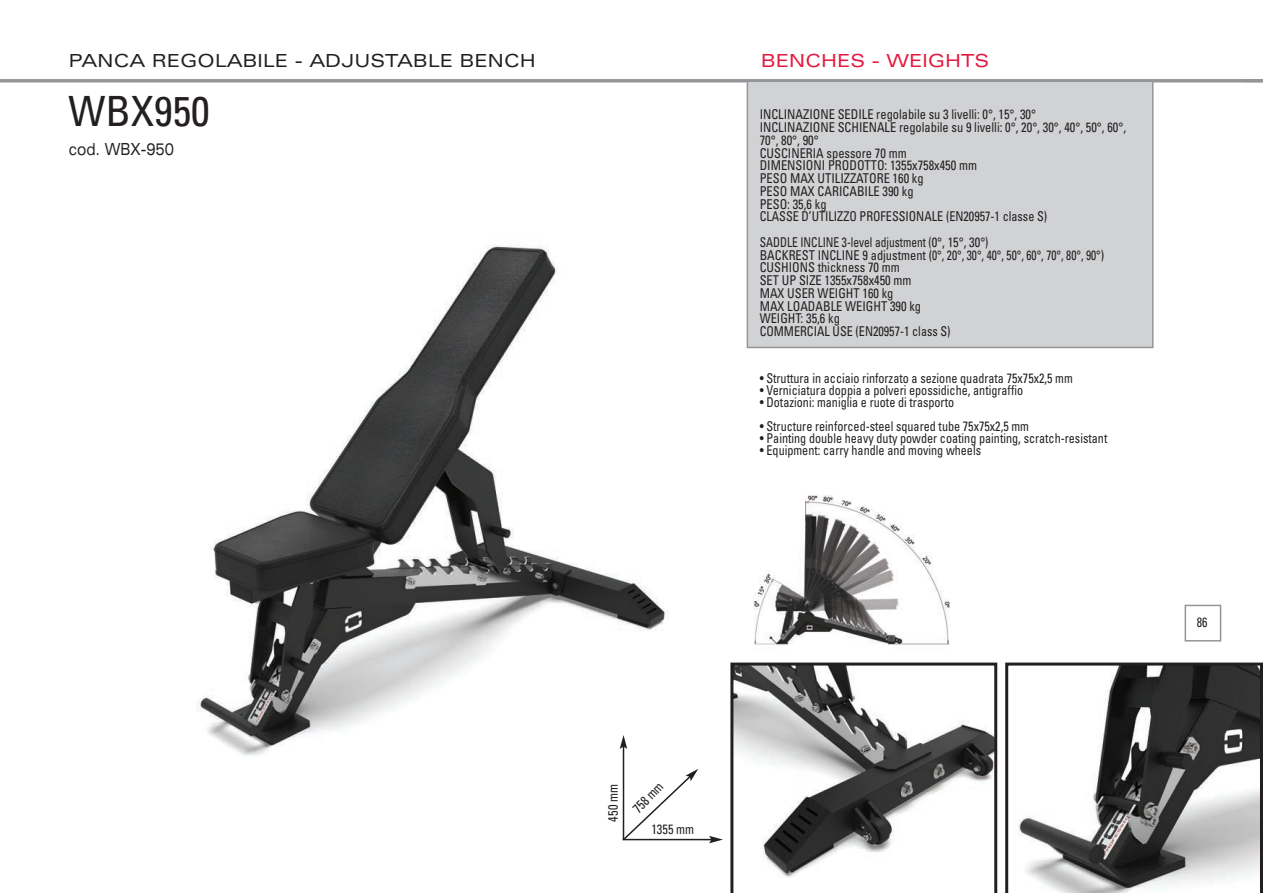
<style>
.page{position:relative;width:1263px;height:893px;background:#fff}
.page>*{position:absolute;margin:0;border:0;box-sizing:border-box;transform-origin:0 0}
.t1{font:condensed 41.7px "Univers LT Std";color:#231f20}
.t2{font:expanded 18px "Univers LT Std";color:#231f20}
.t3{font:expanded 18px "Univers LT Std";color:#e4183e}
.t4{font:expanded 16.65px "Univers LT Std";color:#231f20;scale:.75 1}
.t5{font:condensed 13.5px/12.8px "Univers LT Std";color:#231f20;scale:.92 1}
.t6{font:condensed 13.5px "Univers LT Std";color:#231f20;scale:.9 1}
.t7{font:condensed 13.5px "Univers LT Std";color:#231f20;scale:.85 1}
</style>
<div class="page">
<img style="left:197px;top:193px;width:584px;height:576px">
<div style="left:730px;top:409px;width:267px;height:259px;background:#fff"></div>
<img style="left:730px;top:495px;width:225px;height:168px">
<div style="left:1184px;top:605px;width:37px;height:36px;border:2px solid #939598"></div>
<svg style="left:1005px;top:663px;width:258px;height:230px"></svg>
<svg style="left:730px;top:663px;width:267px;height:230px"></svg>
<hr style="left:0;top:79px;width:1263px;height:3px;background:#939598">
<div style="left:748px;top:82px;width:404px;height:265px;background:#d1d2d4"></div>
<div style="left:747px;top:80px;width:406px;height:268px;border:2px solid #939598"></div>
<svg style="left:622px;top:769px;width:76px;height:72px"></svg>
<hr style="left:623px;top:746px;width:1px;height:94px;background:#231f20">
<svg style="left:620px;top:735px;width:7px;height:14px"></svg>
<hr style="left:623px;top:839px;width:89px;height:1px;background:#231f20">
<svg style="left:709px;top:836px;width:14px;height:7px"></svg>
<p class="t2" style="left:68px;top:50px;width:469px">PANCA REGOLABILE - ADJUSTABLE BENCH</p>
<p class="t1" style="left:68px;top:95px;width:143px">WBX950</p>
<p class="t4" style="left:69px;top:139px;width:142px">cod. WBX-950</p>
<p class="t3" style="left:761px;top:50px;width:229px">BENCHES - WEIGHTS</p>
<p class="t5" style="left:760px;top:109px;width:302px">INCLINAZIONE SEDILE regolabile su 3 livelli: 0°, 15°, 30°</p>
<p class="t5" style="left:760px;top:122px;width:400px">INCLINAZIONE SCHIENALE regolabile su 9 livelli: 0°, 20°, 30°, 40°, 50°, 60°,<br>70°, 80°, 90°</p>
<p class="t5" style="left:760px;top:148px;width:161px">CUSCINERIA spessore 70 mm</p>
<p class="t5" style="left:760px;top:160px;width:238px">DIMENSIONI PRODOTTO: 1355x758x450 mm</p>
<p class="t5" style="left:760px;top:173px;width:180px">PESO MAX UTILIZZATORE 160 kg</p>
<p class="t5" style="left:760px;top:186px;width:169px">PESO MAX CARICABILE 390 kg</p>
<p class="t5" style="left:760px;top:199px;width:74px">PESO: 35,6 kg</p>
<p class="t6" style="left:760px;top:212px;width:321px">CLASSE D’UTILIZZO PROFESSIONALE (EN20957-1 classe S)</p>
<p class="t7" style="left:760px;top:237px;width:271px">SADDLE INCLINE 3-level adjustment (0°, 15°, 30°)</p>
<p class="t5" style="left:760px;top:250px;width:376px">BACKREST INCLINE 9 adjustment (0°, 20°, 30°, 40°, 50°, 60°, 70°, 80°, 90°)</p>
<p class="t5" style="left:760px;top:262px;width:154px">CUSHIONS thickness 70 mm</p>
<p class="t5" style="left:760px;top:275px;width:166px">SET UP SIZE 1355x758x450 mm</p>
<p class="t5" style="left:760px;top:288px;width:147px">MAX USER WEIGHT 160 kg</p>
<p class="t5" style="left:760px;top:301px;width:177px">MAX LOADABLE WEIGHT 390 kg</p>
<p class="t5" style="left:760px;top:313px;width:89px">WEIGHT: 35,6 kg</p>
<p class="t6" style="left:760px;top:326px;width:214px">COMMERCIAL USE (EN20957-1 class S)</p>
<p class="t6" style="left:760px;top:373px;width:349px">• Struttura in acciaio rinforzato a sezione quadrata 75x75x2,5 mm</p>
<p class="t6" style="left:760px;top:385px;width:294px">• Verniciatura doppia a polveri epossidiche, antigraffio</p>
<p class="t6" style="left:760px;top:398px;width:217px">• Dotazioni: maniglia e ruote di trasporto</p>
<p class="t6" style="left:760px;top:421px;width:301px">• Structure reinforced-steel squared tube 75x75x2,5 mm</p>
<p class="t6" style="left:760px;top:433px;width:388px">• Painting double heavy duty powder coating painting, scratch-resistant</p>
<p class="t6" style="left:760px;top:446px;width:247px">• Equipment: carry handle and moving wheels</p>
<p class="t5" style="left:608px;top:821px;width:42px;rotate:-90deg">450 mm</p>
<p class="t5" style="left:631px;top:808px;width:42px;rotate:-47deg">758 mm</p>
<p class="t5" style="left:651px;top:824px;width:48px">1355 mm</p>
<p class="t6" style="left:1197px;top:617px;width:13px">86</p>
</div>
